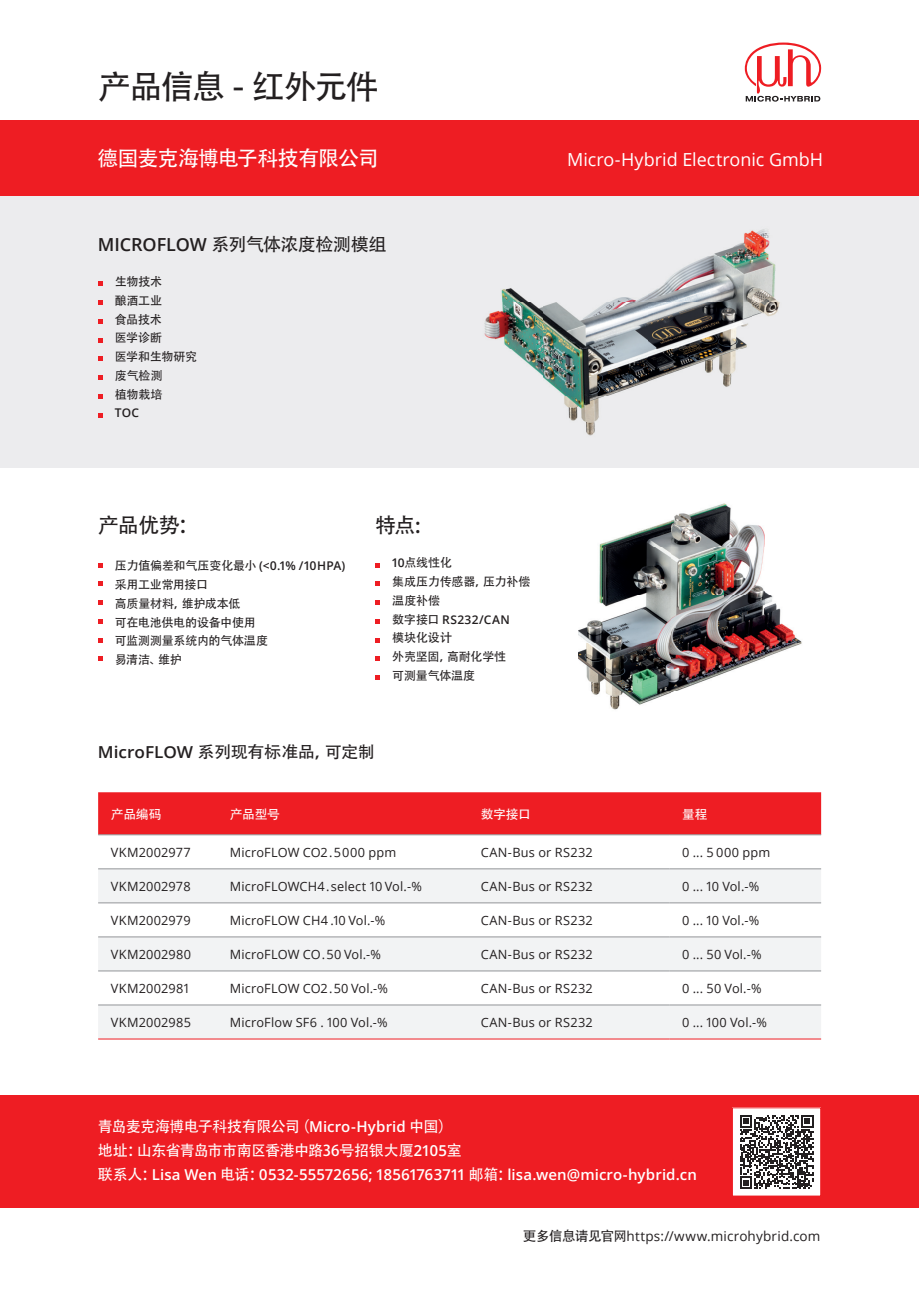
<style>
.page{position:relative;width:919px;height:1289px;background:#fff}
.page>*{position:absolute;margin:0;border:0;box-sizing:border-box;transform-origin:0 0}
.t1{font:33px "Adobe Heiti Std";letter-spacing:-.04em;color:#231f20}
.t2{font:21px "Adobe Heiti Std";letter-spacing:-.045em;color:#fff}
.t3{font:21px "Adobe Heiti Std";letter-spacing:-.04em;color:#231f20}
.t4{font:18px "Open Sans";letter-spacing:-.005em;color:#fff}
.t5{font:18px "Adobe Heiti Std";letter-spacing:-.03em;color:#231f20}
.t6{font:16.5px "Adobe Heiti Std";letter-spacing:-.04em;color:#231f20;scale:1.04 1}
.t7{font:600 15px "Open Sans";letter-spacing:.01em;color:#fff}
.t8{font:15px/24px "Adobe Heiti Std";letter-spacing:-.035em;color:#fff}
.t9{font:13.5px "Open Sans";letter-spacing:.01em;color:#231f20}
.t10{font:12.75px "Open Sans";letter-spacing:.015em;color:#231f20}
.t11{font:12.75px "Adobe Heiti Std";letter-spacing:-.025em;color:#fff}
.t12{font:12px/18.8px "Adobe Heiti Std";letter-spacing:-.02em;color:#231f20}
.t13{font:600 12px "Open Sans";letter-spacing:.005em;color:#231f20}
.t14{font:600 12px "Open Sans";letter-spacing:.03em;color:#231f20}
.s1{font-family:"Open Sans";font-weight:600}
.s2{font-family:"Adobe Heiti Std";font-weight:400}
.s3{font-family:"Adobe Heiti Std"}
</style>
<div class="page">
<svg style="left:744px;top:42px;width:77px;height:60px"></svg>
<div style="left:0;top:195px;width:918px;height:273px;background:#ececee"></div>
<div style="left:0;top:120px;width:918px;height:75px;background:#ee1d23"></div>
<div style="left:0;top:1095px;width:918px;height:113px;background:#ee1d23"></div>
<div style="left:732px;top:1107px;width:88px;height:88px;background:#fff"></div>
<svg style="left:740px;top:1115px;width:73px;height:73px"></svg>
<div style="left:732px;top:1107px;width:89px;height:89px;border:1px solid #ee1d23"></div>
<svg style="left:98px;top:563px;width:4px;height:4px"></svg>
<svg style="left:98px;top:581px;width:4px;height:5px"></svg>
<svg style="left:98px;top:600px;width:4px;height:5px"></svg>
<svg style="left:98px;top:619px;width:4px;height:4px"></svg>
<svg style="left:98px;top:638px;width:4px;height:4px"></svg>
<svg style="left:98px;top:656px;width:4px;height:5px"></svg>
<svg style="left:375px;top:563px;width:5px;height:4px"></svg>
<svg style="left:375px;top:581px;width:5px;height:5px"></svg>
<svg style="left:375px;top:600px;width:5px;height:5px"></svg>
<svg style="left:375px;top:619px;width:5px;height:4px"></svg>
<svg style="left:375px;top:638px;width:5px;height:4px"></svg>
<svg style="left:375px;top:656px;width:5px;height:5px"></svg>
<svg style="left:375px;top:675px;width:5px;height:5px"></svg>
<svg style="left:98px;top:281px;width:4px;height:5px"></svg>
<svg style="left:98px;top:300px;width:4px;height:5px"></svg>
<svg style="left:98px;top:319px;width:4px;height:4px"></svg>
<svg style="left:98px;top:338px;width:4px;height:4px"></svg>
<svg style="left:98px;top:356px;width:4px;height:5px"></svg>
<svg style="left:98px;top:375px;width:4px;height:5px"></svg>
<svg style="left:98px;top:394px;width:4px;height:4px"></svg>
<svg style="left:98px;top:413px;width:4px;height:4px"></svg>
<img style="left:578px;top:503px;width:224px;height:207px">
<div style="left:98px;top:792px;width:723px;height:42px;background:#ee1d23"></div>
<svg style="left:98px;top:835px;width:723px;height:1px"></svg>
<svg style="left:98px;top:869px;width:723px;height:169px;fill:#f2f3f4"></svg>
<hr style="left:98px;top:834px;width:119px;height:1px;background:#939598">
<hr style="left:217px;top:834px;width:251px;height:1px;background:#939598">
<hr style="left:468px;top:834px;width:201px;height:1px;background:#939598">
<hr style="left:669px;top:834px;width:152px;height:1px;background:#939598">
<hr style="left:98px;top:868px;width:119px;height:1px;background:#939598">
<hr style="left:217px;top:868px;width:251px;height:1px;background:#939598">
<hr style="left:468px;top:868px;width:201px;height:1px;background:#939598">
<hr style="left:669px;top:868px;width:152px;height:1px;background:#939598">
<hr style="left:98px;top:902px;width:119px;height:1px;background:#939598">
<hr style="left:217px;top:902px;width:251px;height:1px;background:#939598">
<hr style="left:468px;top:902px;width:201px;height:1px;background:#939598">
<hr style="left:669px;top:902px;width:152px;height:1px;background:#939598">
<hr style="left:98px;top:936px;width:119px;height:1px;background:#939598">
<hr style="left:217px;top:936px;width:251px;height:1px;background:#939598">
<hr style="left:468px;top:936px;width:201px;height:1px;background:#939598">
<hr style="left:669px;top:936px;width:152px;height:1px;background:#939598">
<hr style="left:98px;top:970px;width:119px;height:1px;background:#939598">
<hr style="left:217px;top:970px;width:251px;height:1px;background:#939598">
<hr style="left:468px;top:970px;width:201px;height:1px;background:#939598">
<hr style="left:669px;top:970px;width:152px;height:1px;background:#939598">
<hr style="left:98px;top:1004px;width:119px;height:1px;background:#939598">
<hr style="left:217px;top:1004px;width:251px;height:1px;background:#939598">
<hr style="left:468px;top:1004px;width:201px;height:1px;background:#939598">
<hr style="left:669px;top:1004px;width:152px;height:1px;background:#939598">
<hr style="left:98px;top:1038px;width:119px;height:1px;background:#ee1d23">
<hr style="left:217px;top:1038px;width:251px;height:1px;background:#ee1d23">
<hr style="left:468px;top:1038px;width:201px;height:1px;background:#ee1d23">
<hr style="left:669px;top:1038px;width:152px;height:1px;background:#ee1d23">
<img style="left:484px;top:229px;width:296px;height:207px">
<h1 class="t1" style="left:98px;top:67px;width:282px">产品信息 - 红外元件</h1>
<h2 class="t2" style="left:97px;top:145px;width:283px">德国麦克海博电子科技有限公司</h2>
<h3 class="t4" style="left:567px;top:147px;width:257px">Micro-Hybrid Electronic GmbH</h3>
<h3 class="t5" style="left:98px;top:234px;width:290px"><span class="s1">MICROFLOW</span> 系列气体浓度检测模组</h3>
<p class="t12" style="left:115px;top:272px;width:84px">生物技术<br>酿酒工业<br>食品技术<br>医学诊断<br>医学和生物研究废气检测<br>植物栽培</p>
<p class="t14" style="left:115px;top:405px;width:26px">TOC</p>
<h2 class="t3" style="left:98px;top:512px;width:102px">产品优势：</h2>
<h2 class="t3" style="left:375px;top:512px;width:46px">特点:</h2>
<p class="t13" style="left:115px;top:558px;width:232px"><span class="s2">压力值偏差和气压变化最小</span> (&lt;0.1% /10HPA)</p>
<p class="t12" style="left:115px;top:575px;width:155px">采用工业常用接口<br>高质量材料，维护成本低<br>可在电池供电的设备中使用可监测测量系统内的气体温度易清洁、维护</p>
<p class="t12" style="left:392px;top:554px;width:140px"><span class="s1">10</span>点线性化<br>集成压力传感器，压力补偿温度补偿</p>
<p class="t14" style="left:392px;top:611px;width:119px"><span class="s2">数字接口</span> RS232/CAN</p>
<p class="t12" style="left:392px;top:629px;width:115px">模块化设计<br>外壳坚固，高耐化学性可测量气体温度</p>
<p class="t6" style="left:98px;top:742px;width:268px"><span class="s1">MicroFLOW</span> 系列现有标准品，可定制</p>
<p class="t11" style="left:111px;top:806px;width:52px">产品编码</p>
<p class="t11" style="left:230px;top:806px;width:52px">产品型号</p>
<p class="t11" style="left:480px;top:806px;width:52px">数字接口</p>
<p class="t11" style="left:682px;top:806px;width:27px">量程</p>
<p class="t10" style="left:111px;top:843px;width:81px">VKM2002977</p>
<p class="t10" style="left:230px;top:843px;width:168px">MicroFLOW CO2 . 5 000 ppm</p>
<p class="t10" style="left:480px;top:843px;width:113px">CAN-Bus or RS232</p>
<p class="t10" style="left:682px;top:843px;width:90px">0 ... 5 000 ppm</p>
<p class="t10" style="left:111px;top:877px;width:81px">VKM2002978</p>
<p class="t10" style="left:230px;top:877px;width:194px">MicroFLOWCH4 . select 10 Vol.-%</p>
<p class="t10" style="left:480px;top:877px;width:113px">CAN-Bus or RS232</p>
<p class="t10" style="left:682px;top:877px;width:79px">0 ... 10 Vol.-%</p>
<p class="t10" style="left:111px;top:911px;width:81px">VKM2002979</p>
<p class="t10" style="left:230px;top:911px;width:157px">MicroFLOW CH4 .10 Vol.-%</p>
<p class="t10" style="left:480px;top:911px;width:113px">CAN-Bus or RS232</p>
<p class="t10" style="left:682px;top:911px;width:79px">0 ... 10 Vol.-%</p>
<p class="t10" style="left:111px;top:945px;width:82px">VKM2002980</p>
<p class="t10" style="left:230px;top:945px;width:153px">MicroFLOW CO . 50 Vol.-%</p>
<p class="t10" style="left:480px;top:945px;width:113px">CAN-Bus or RS232</p>
<p class="t10" style="left:682px;top:945px;width:81px">0 ... 50 Vol.-%</p>
<p class="t10" style="left:111px;top:979px;width:79px">VKM2002981</p>
<p class="t10" style="left:230px;top:979px;width:160px">MicroFLOW CO2 . 50 Vol.-%</p>
<p class="t10" style="left:480px;top:979px;width:113px">CAN-Bus or RS232</p>
<p class="t10" style="left:682px;top:979px;width:81px">0 ... 50 Vol.-%</p>
<p class="t10" style="left:111px;top:1013px;width:82px">VKM2002985</p>
<p class="t10" style="left:230px;top:1013px;width:159px">MicroFlow SF6 . 100 Vol.-%</p>
<p class="t10" style="left:480px;top:1013px;width:113px">CAN-Bus or RS232</p>
<p class="t10" style="left:682px;top:1013px;width:86px">0 ... 100 Vol.-%</p>
<p class="t8" style="left:98px;top:1115px;width:365px">青岛麦克海博电子科技有限公司（<span class="s1">Micro-Hybrid</span> 中国）地址：山东省青岛市市南区香港中路36号招银大厦<span class="s1">2105</span>室</p>
<p class="t7" style="left:98px;top:1164px;width:600px"><span class="s2">联系人：</span>Lisa Wen <span class="s2">电话：</span>0532-55572656; 18561763711 <span class="s2">邮箱：</span>lisa.wen@micro-hybrid.cn</p>
<p class="t9" style="left:523px;top:1226px;width:299px"><span class="s3">更多信息请见官网</span>https://www.microhybrid.com</p>
</div>
